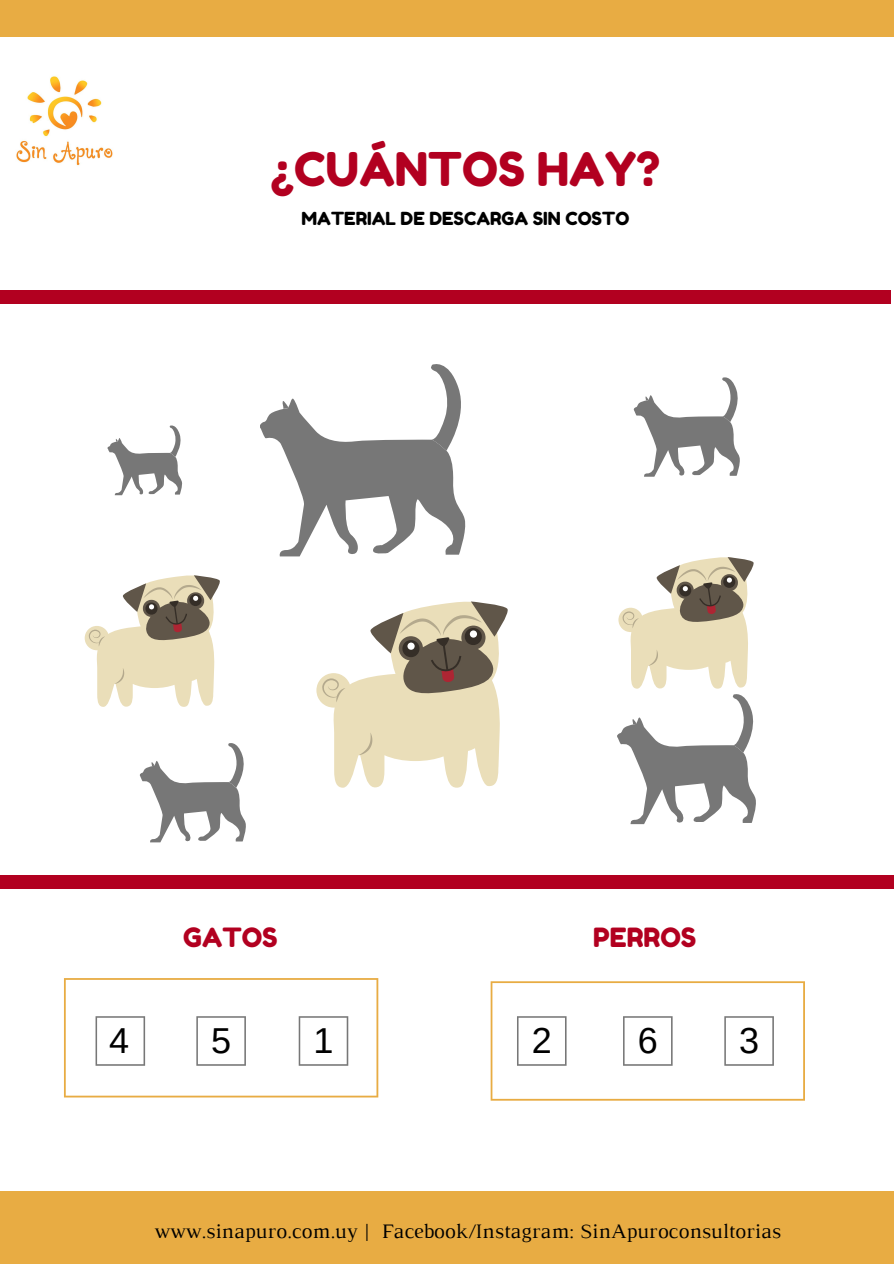
<style>
.page{position:relative;width:894px;height:1264px;background:#fff}
.page>*{position:absolute;margin:0;border:0;box-sizing:border-box;transform-origin:0 0}
.t1{font:46.35px "Fredoka One";color:#b20020}
.t2{font:36px "Arimo";color:#000}
.t3{font:26.55px "Fredoka One";color:#b20020}
.t4{font:21px "Luthier";color:#000}
.t5{font:18px "Fredoka One";color:#000}
</style>
<div class="page">
<svg style="left:260px;top:364px;width:205px;height:192px"></svg>
<svg style="left:633px;top:377px;width:106px;height:99px"></svg>
<svg style="left:140px;top:743px;width:106px;height:99px"></svg>
<svg style="left:108px;top:425px;width:74px;height:70px"></svg>
<img style="left:16px;top:76px;width:97px;height:90px">
<div style="left:0;top:1191px;width:893px;height:72px;background:#e8ac43"></div>
<svg style="left:64px;top:978px;width:314px;height:119px"></svg>
<svg style="left:490px;top:981px;width:314px;height:119px"></svg>
<div style="left:0;top:0;width:893px;height:37px;background:#e8ac43"></div>
<svg style="left:85px;top:575px;width:135px;height:132px"></svg>
<svg style="left:316px;top:601px;width:192px;height:186px"></svg>
<svg style="left:617px;top:557px;width:138px;height:267px"></svg>
<div style="left:0;top:875px;width:893px;height:14px;background:#b20020"></div>
<div style="left:0;top:290px;width:890px;height:14px;background:#b20020"></div>
<h1 class="t1" style="left:270px;top:140px;width:391px">¿CUÁNTOS HAY?</h1>
<p class="t5" style="left:301px;top:208px;width:329px">MATERIAL DE DESCARGA SIN COSTO</p>
<p class="t3" style="left:183px;top:921px;width:96px">GATOS</p>
<p class="t3" style="left:593px;top:921px;width:105px">PERROS</p>
<h2 class="t2" style="left:109px;top:1020px;width:22px">4</h2>
<h2 class="t2" style="left:211px;top:1020px;width:22px">5</h2>
<h2 class="t2" style="left:313px;top:1020px;width:22px">1</h2>
<h2 class="t2" style="left:531px;top:1020px;width:22px">2</h2>
<h2 class="t2" style="left:637px;top:1020px;width:22px">6</h2>
<h2 class="t2" style="left:738px;top:1020px;width:22px">3</h2>
<p class="t4" style="left:154px;top:1223px;width:628px">www.sinapuro.com.uy | Facebook/Instagram: SinApuroconsultorias</p>
</div>
